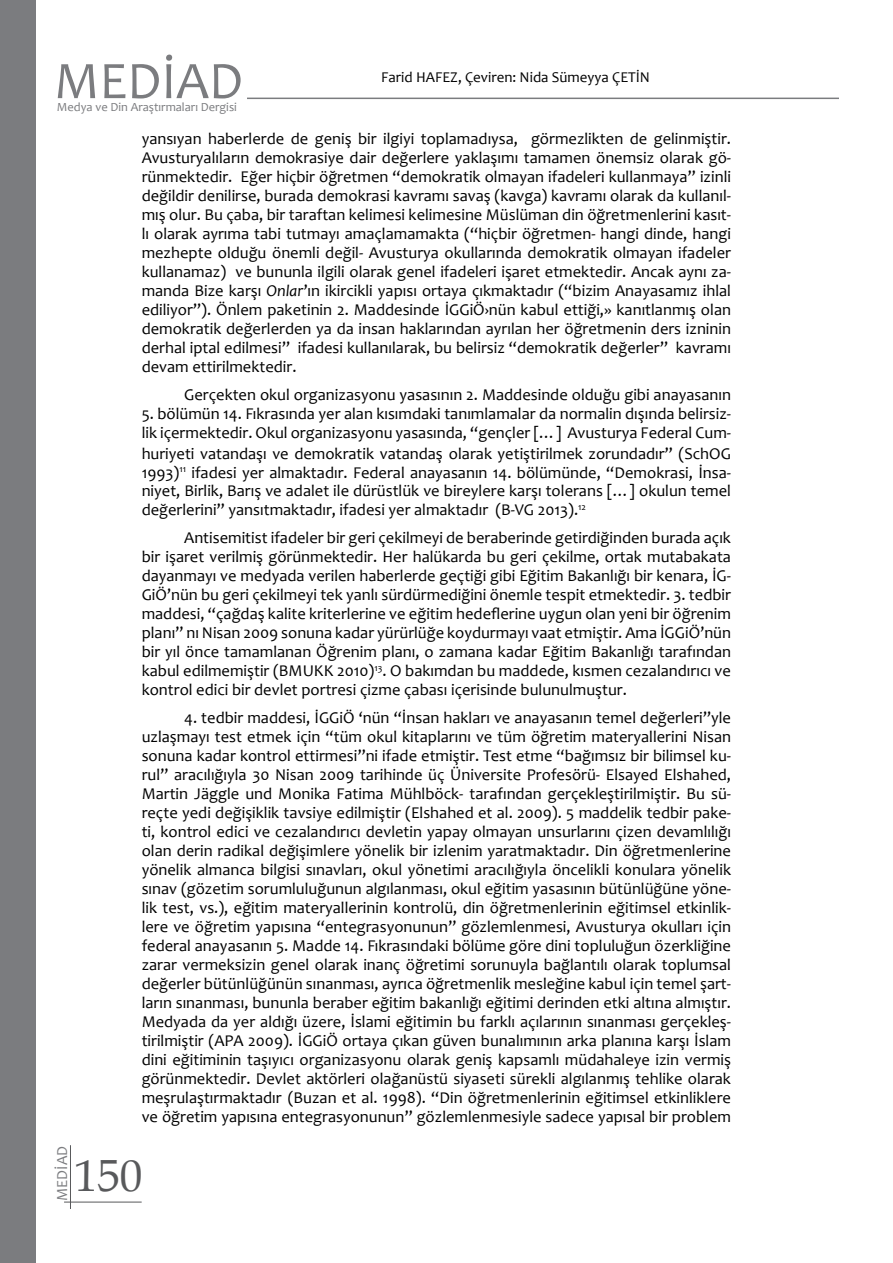
<style>
.page{position:relative;width:893px;height:1263px;background:#fff}
.page>*{position:absolute;margin:0;border:0;box-sizing:border-box;transform-origin:0 0}
.t1{font:53.25px "Candara";color:#7b7c7f}
.t2{font:45px "Book Antiqua";color:#58595b}
.t3{font:16.5px/18.9px "Candara";color:#000;text-align:justify}
.t4{font:15.45px "Candara";color:#7b7c7f}
.t5{font:15px "Candara";color:#000}
.t6{font:12.45px "Candara";color:#7b7c7f}
.s1{font-style:italic}
</style>
<div class="page">
<hr style="left:247px;top:98px;width:592px;height:1px;background:#7b7c7f">
<div style="left:0;top:0;width:35px;height:1263px;background:#7b7c7f"></div>
<hr style="left:70px;top:1145px;width:1px;height:64px;background:#58595b">
<hr style="left:64px;top:1202px;width:78px;height:1px;background:#58595b">
<h1 class="t1" style="left:54px;top:47px;width:191px">MEDİAD</h1>
<p class="t6" style="left:57px;top:99px;width:181px">Medya ve Din Araştırmaları Dergisi</p>
<p class="t5" style="left:381px;top:68px;width:270px">Farid HAFEZ, Çeviren: Nida Sümeyya ÇETİN</p>
<p class="t4" style="left:52px;top:1201px;width:56px;rotate:-90deg">MEDİAD</p>
<p class="t3" style="left:142px;top:129px;width:591px">yansıyan haberlerde de geniş bir ilgiyi toplamadıysa, görmezlikten de gelinmiştir.<br>Avusturyalıların demokrasiye dair değerlere yaklaşımı tamamen önemsiz olarak gö&shy;rünmektedir. Eğer hiçbir öğretmen “demokratik olmayan ifadeleri kullanmaya” izinli değildir denilirse, burada demokrasi kavramı savaş (kavga) kavramı olarak da kullanıl&shy;mış olur. Bu çaba, bir taraftan kelimesi kelimesine Müslüman din öğretmenlerini kasıt&shy;lı olarak ayrıma tabi tutmayı amaçlamamakta (“hiçbir öğretmen- hangi dinde, hangi mezhepte olduğu önemli değil- Avusturya okullarında demokratik olmayan ifadeler kullanamaz) ve bununla ilgili olarak genel ifadeleri işaret etmektedir. Ancak aynı za&shy;manda Bize karşı <span class="s1">Onlar</span>’ın ikircikli yapısı ortaya çıkmaktadır (“bizim Anayasamız ihlal ediliyor”). Önlem paketinin 2. Maddesinde İGGiÖ›nün kabul ettiği,» kanıtlanmış olan demokratik değerlerden ya da insan haklarından ayrılan her öğretmenin ders izninin derhal iptal edilmesi” ifadesi kullanılarak, bu belirsiz “demokratik değerler” kavramı devam ettirilmektedir.</p>
<p class="t3" style="left:184px;top:385px;width:548px">Gerçekten okul organizasyonu yasasının 2. Maddesinde olduğu gibi anayasanın</p>
<p class="t3" style="left:142px;top:404px;width:591px">5. bölümün 14. Fıkrasında yer alan kısımdaki tanımlamalar da normalin dışında belirsiz&shy;lik içermektedir. Okul organizasyonu yasasında, “gençler […] Avusturya Federal Cum-</p>
<p class="t3" style="left:142px;top:443px;width:591px">huriyeti vatandaşı ve demokratik vatandaş olarak yetiştirilmek zorundadır” (SchOG 1993)<sup>11</sup> ifadesi yer almaktadır. Federal anayasanın 14. bölümünde, “Demokrasi, İnsa&shy;niyet, Birlik, Barış ve adalet ile dürüstlük ve bireylere karşı tolerans […] okulun temel değerlerini” yansıtmaktadır, ifadesi yer almaktadır (B-VG 2013).<sup>12</sup></p>
<p class="t3" style="left:142px;top:528px;width:591px;text-indent:43px">Antisemitist ifadeler bir geri çekilmeyi de beraberinde getirdiğinden burada açık bir işaret verilmiş görünmektedir. Her halükarda bu geri çekilme, ortak mutabakata dayanmayı ve medyada verilen haberlerde geçtiği gibi Eğitim Bakanlığı bir kenara, İG-GiÖ’nün bu geri çekilmeyi tek yanlı sürdürmediğini önemle tespit etmektedir. 3. tedbir maddesi, “çağdaş kalite kriterlerine ve eğitim hedeflerine uygun olan yeni bir öğrenim planı” nı Nisan 2009 sonuna kadar yürürlüğe koydurmayı vaat etmiştir. Ama İGGiÖ’nün bir yıl önce tamamlanan Öğrenim planı, o zamana kadar Eğitim Bakanlığı tarafından kabul edilmemiştir (BMUKK 2010)<sup>13</sup>. O bakımdan bu maddede, kısmen cezalandırıcı ve kontrol edici bir devlet portresi çizme çabası içerisinde bulunulmuştur.</p>
<p class="t3" style="left:142px;top:708px;width:591px;text-indent:43px">4. tedbir maddesi, İGGiÖ ‘nün “İnsan hakları ve anayasanın temel değerleri”yle uzlaşmayı test etmek için “tüm okul kitaplarını ve tüm öğretim materyallerini Nisan sonuna kadar kontrol ettirmesi”ni ifade etmiştir. Test etme “bağımsız bir bilimsel ku&shy;rul” aracılığıyla 30 Nisan 2009 tarihinde üç Üniversite Profesörü- Elsayed Elshahed, Martin Jäggle und Monika Fatima Mühlböck- tarafından gerçekleştirilmiştir. Bu sü&shy;reçte yedi değişiklik tavsiye edilmiştir (Elshahed et al. 2009). 5 maddelik tedbir pake&shy;ti, kontrol edici ve cezalandırıcı devletin yapay olmayan unsurlarını çizen devamlılığı olan derin radikal değişimlere yönelik bir izlenim yaratmaktadır. Din öğretmenlerine yönelik almanca bilgisi sınavları, okul yönetimi aracılığıyla öncelikli konulara yönelik sınav (gözetim sorumluluğunun algılanması, okul eğitim yasasının bütünlüğüne yöne&shy;lik test, vs.), eğitim materyallerinin kontrolü, din öğretmenlerinin eğitimsel etkinlik&shy;lere ve öğretim yapısına “entegrasyonunun” gözlemlenmesi, Avusturya okulları için federal anayasanın 5. Madde 14. Fıkrasındaki bölüme göre dini topluluğun özerkliğine zarar vermeksizin genel olarak inanç öğretimi sorunuyla bağlantılı olarak toplumsal değerler bütünlüğünün sınanması, ayrıca öğretmenlik mesleğine kabul için temel şart&shy;ların sınanması, bununla beraber eğitim bakanlığı eğitimi derinden etki altına almıştır.<br>Medyada da yer aldığı üzere, İslami eğitimin bu farklı açılarının sınanması gerçekleş&shy;tirilmiştir (APA 2009). İGGiÖ ortaya çıkan güven bunalımının arka planına karşı İslam dini eğitiminin taşıyıcı organizasyonu olarak geniş kapsamlı müdahaleye izin vermiş görünmektedir. Devlet aktörleri olağanüstü siyaseti sürekli algılanmış tehlike olarak meşrulaştırmaktadır (Buzan et al. 1998). “Din öğretmenlerinin eğitimsel etkinliklere ve öğretim yapısına entegrasyonunun” gözlemlenmesiyle sadece yapısal bir problem</p>
<h2 class="t2" style="left:75px;top:1144px;width:69px">150</h2>
</div>
